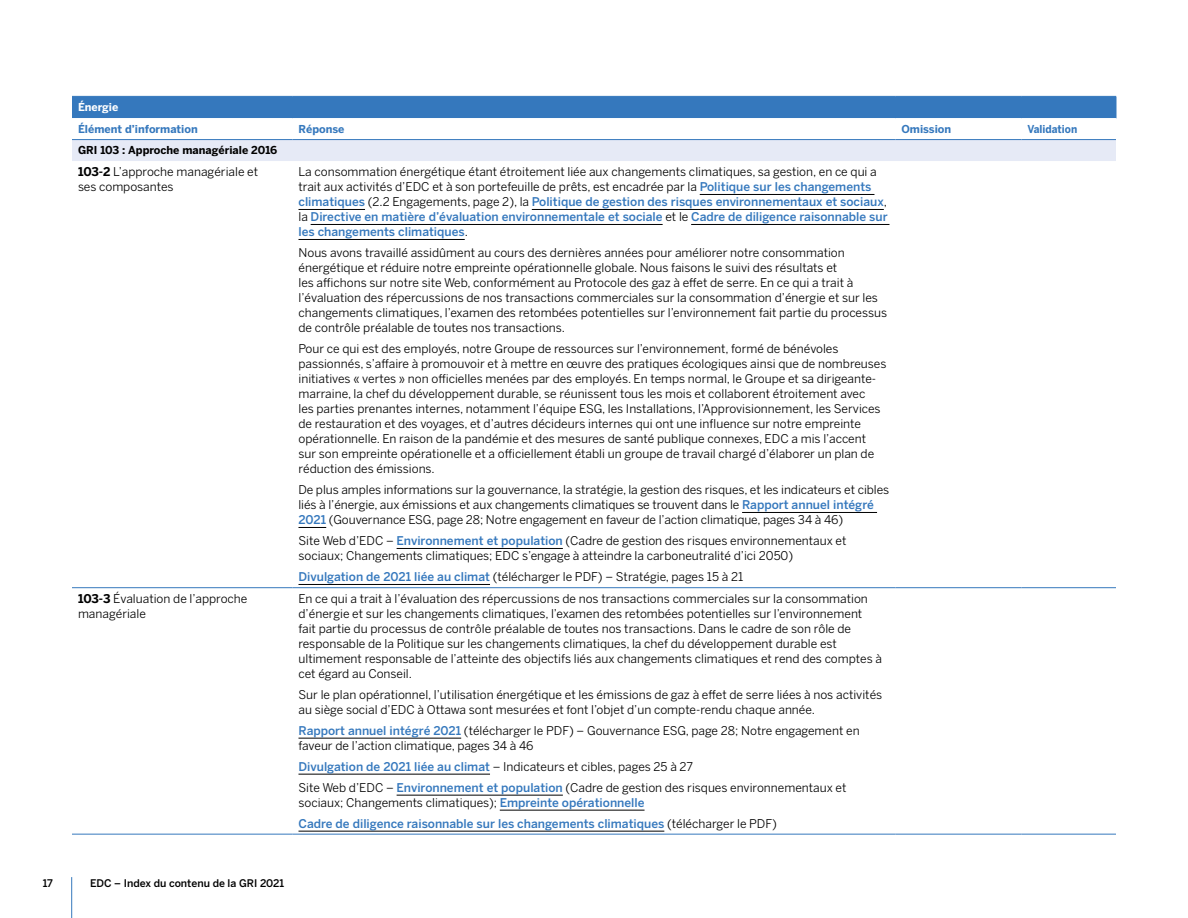
<style>
.page{position:relative;width:1188px;height:918px;background:#fff}
.page>*{position:absolute;margin:0;border:0;box-sizing:border-box;transform-origin:0 0}
.Table_Body{font:12px/15px "Benton Sans";color:#000}
.Table_Body-2{font:500 12px/15px "Benton Sans";color:#3578bd}
.table_title{font:700 10.8px "Benton Sans";color:#3578bd}
.table_title-2{font:700 10.8px "Benton Sans";color:#000}
.table_title-3{font:700 10.8px "Benton Sans";color:#3578bd;scale:.93 1}
.table_title-4{font:700 10.8px "Benton Sans";color:#fff}
.t1{font:500 10.5px "Benton Sans";color:#000}
.s1{font-weight:700}
.s2{font-weight:400;color:#000}
.s3{font-weight:500;color:#3578bd}
</style>
<div class="page">
<hr style="left:71px;top:877px;width:1px;height:41px;background:#3578bd">
<svg style="left:72px;top:96px;width:1045px;height:65px"></svg>
<hr style="left:1022px;top:96px;width:94px;height:1px;background:#3578bd">
<hr style="left:72px;top:118px;width:220px;height:1px;background:#fff">
<hr style="left:292px;top:118px;width:604px;height:1px;background:#fff">
<hr style="left:896px;top:118px;width:126px;height:1px;background:#fff">
<hr style="left:1022px;top:118px;width:94px;height:1px;background:#fff">
<hr style="left:72px;top:139px;width:220px;height:1px;background:#3578bd">
<hr style="left:292px;top:139px;width:604px;height:1px;background:#3578bd">
<hr style="left:896px;top:139px;width:126px;height:1px;background:#3578bd">
<hr style="left:1022px;top:139px;width:94px;height:1px;background:#3578bd">
<hr style="left:72px;top:587px;width:220px;height:1px;background:#3578bd">
<hr style="left:292px;top:587px;width:604px;height:1px;background:#3578bd">
<hr style="left:896px;top:587px;width:126px;height:1px;background:#3578bd">
<hr style="left:1022px;top:587px;width:94px;height:1px;background:#3578bd">
<hr style="left:72px;top:834px;width:220px;height:1px;background:#3578bd">
<hr style="left:292px;top:834px;width:604px;height:1px;background:#3578bd">
<hr style="left:896px;top:834px;width:126px;height:1px;background:#3578bd">
<hr style="left:1022px;top:834px;width:94px;height:1px;background:#3578bd">
<hr style="left:700px;top:194px;width:174px;height:1px;background:#000">
<hr style="left:298px;top:209px;width:67px;height:1px;background:#000">
<hr style="left:532px;top:209px;width:352px;height:1px;background:#000">
<hr style="left:311px;top:224px;width:352px;height:1px;background:#000">
<hr style="left:691px;top:224px;width:198px;height:1px;background:#000">
<hr style="left:298px;top:239px;width:167px;height:1px;background:#000">
<hr style="left:742px;top:512px;width:135px;height:1px;background:#000">
<svg style="left:298px;top:527px;width:28px;height:1px"></svg>
<hr style="left:397px;top:548px;width:166px;height:1px;background:#000">
<hr style="left:298px;top:584px;width:192px;height:1px;background:#000">
<hr style="left:298px;top:738px;width:163px;height:1px;background:#000">
<hr style="left:298px;top:774px;width:192px;height:1px;background:#000">
<hr style="left:397px;top:795px;width:166px;height:1px;background:#000">
<hr style="left:500px;top:810px;width:145px;height:1px;background:#000">
<hr style="left:298px;top:831px;width:366px;height:1px;background:#000">
<p class="table_title-4" style="left:78px;top:101px;width:42px">Énergie</p>
<p class="table_title" style="left:78px;top:123px;width:121px">Élément d’information</p>
<p class="table_title" style="left:298px;top:123px;width:48px">Réponse</p>
<p class="table_title" style="left:902px;top:123px;width:51px">Omission</p>
<p class="table_title-3" style="left:1028px;top:123px;width:55px">Validation</p>
<p class="table_title-2" style="left:78px;top:144px;width:201px">GRI 103 : Approche managériale 2016</p>
<p class="Table_Body" style="left:78px;top:164px;width:182px"><span class="s1">103-2</span> L’approche managériale et ses composantes</p>
<p class="Table_Body-2" style="left:298px;top:164px;width:591px"><span class="s2">La consommation énergétique étant étroitement liée aux changements climatiques, sa gestion, en ce qui a trait aux activités d’EDC et à son portefeuille de prêts, est encadrée par la</span> Politique sur les changements climatiques <span class="s2">(2.2 Engagements, page 2), la</span> Politique de gestion des risques environnementaux et sociaux<span class="s2">, la</span> Directive en matière d’évaluation environnementale et sociale <span class="s2">et le</span> Cadre de diligence raisonnable sur les changements climatiques<span class="s2">.</span></p>
<p class="Table_Body" style="left:298px;top:245px;width:590px">Nous avons travaillé assidûment au cours des dernières années pour améliorer notre consommation énergétique et réduire notre empreinte opérationnelle globale. Nous faisons le suivi des résultats et<br>les affichons sur notre site Web, conformément au Protocole des gaz à effet de serre. En ce qui a trait à l’évaluation des répercussions de nos transactions commerciales sur la consommation d’énergie et sur les changements climatiques, l’examen des retombées potentielles sur l’environnement fait partie du processus de contrôle préalable de toutes nos transactions.</p>
<p class="Table_Body" style="left:298px;top:341px;width:589px">Pour ce qui est des employés, notre Groupe de ressources sur l’environnement, formé de bénévoles passionnés, s’affaire à promouvoir et à mettre en œuvre des pratiques écologiques ainsi que de nombreuses initiatives « vertes » non officielles menées par des employés. En temps normal, le Groupe et sa dirigeante&shy;marraine, la chef du développement durable, se réunissent tous les mois et collaborent étroitement avec<br>les parties prenantes internes, notamment l’équipe ESG, les Installations, l’Approvisionnement, les Services de restauration et des voyages, et d’autres décideurs internes qui ont une influence sur notre empreinte opérationnelle. En raison de la pandémie et des mesures de santé publique connexes, EDC a mis l’accent sur son empreinte opérationelle et a officiellement établi un groupe de travail chargé d’élaborer un plan de réduction des émissions.</p>
<p class="Table_Body" style="left:298px;top:482px;width:592px">De plus amples informations sur la gouvernance, la stratégie, la gestion des risques, et les indicateurs et cibles liés à l’énergie, aux émissions et aux changements climatiques se trouvent dans le <span class="s3">Rapport annuel intégré<br>2021</span> (Gouvernance ESG, page 28; Notre engagement en faveur de l’action climatique, pages 34 à 46)</p>
<p class="Table_Body" style="left:298px;top:533px;width:550px">Site Web d’EDC – <span class="s3">Environnement et population</span> (Cadre de gestion des risques environnementaux et sociaux; Changements climatiques; EDC s’engage à atteindre la carboneutralité d’ici 2050)</p>
<p class="Table_Body" style="left:298px;top:569px;width:446px"><span class="s3">Divulgation de 2021 liée au climat</span> (télécharger le PDF) – Stratégie, pages 15 à 21</p>
<p class="Table_Body" style="left:78px;top:591px;width:171px"><span class="s1">103-3</span> Évaluation de l’approche managériale</p>
<p class="Table_Body" style="left:298px;top:591px;width:585px">En ce qui a trait à l’évaluation des répercussions de nos transactions commerciales sur la consommation d’énergie et sur les changements climatiques, l’examen des retombées potentielles sur l’environnement fait partie du processus de contrôle préalable de toutes nos transactions. Dans le cadre de son rôle de responsable de la Politique sur les changements climatiques, la chef du développement durable est ultimement responsable de l’atteinte des objectifs liés aux changements climatiques et rend des comptes à cet égard au Conseil.</p>
<p class="Table_Body" style="left:298px;top:687px;width:585px">Sur le plan opérationnel, l’utilisation énergétique et les émissions de gaz à effet de serre liées à nos activités au siège social d’EDC à Ottawa sont mesurées et font l’objet d’un compte-rendu chaque année.</p>
<p class="Table_Body" style="left:298px;top:723px;width:563px"><span class="s3">Rapport annuel intégré 2021</span> (télécharger le PDF) – Gouvernance ESG, page 28; Notre engagement en faveur de l’action climatique, pages 34 à 46</p>
<p class="Table_Body" style="left:298px;top:759px;width:396px"><span class="s3">Divulgation de 2021 liée au climat</span> – Indicateurs et cibles, pages 25 à 27</p>
<p class="Table_Body" style="left:298px;top:780px;width:550px">Site Web d’EDC – <span class="s3">Environnement et population</span> (Cadre de gestion des risques environnementaux et sociaux; Changements climatiques); <span class="s3">Empreinte opérationnelle</span></p>
<p class="Table_Body-2" style="left:298px;top:816px;width:480px">Cadre de diligence raisonnable sur les changements climatiques <span class="s2">(télécharger le PDF)</span></p>
<p class="t1" style="left:43px;top:877px;width:12px">17</p>
<p class="t1" style="left:90px;top:877px;width:196px">EDC – Index du contenu de la GRI 2021</p>
</div>
